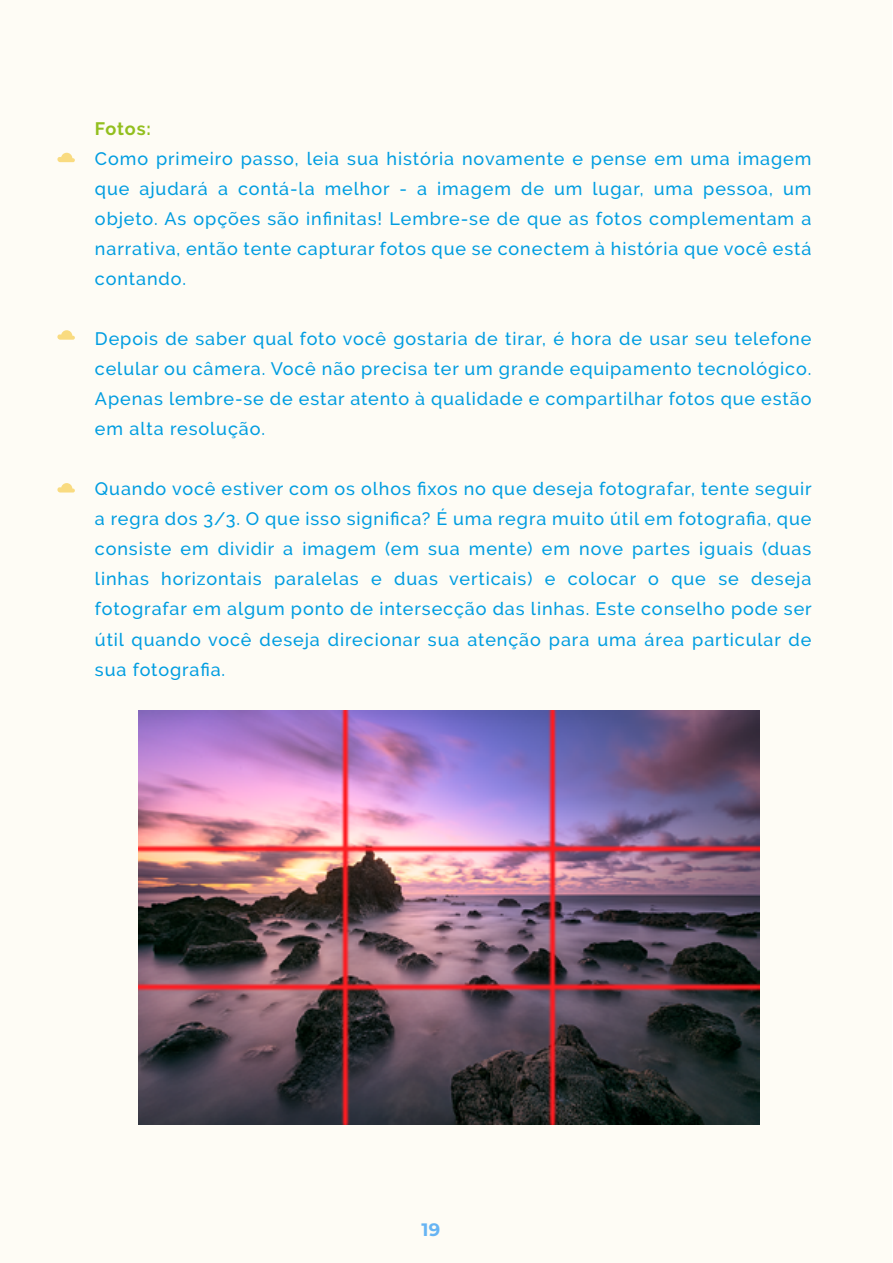
<style>
.page{position:relative;width:893px;height:1263px;background:#fff}
.page>*{position:absolute;margin:0;border:0;box-sizing:border-box;transform-origin:0 0}
.t1{font:500 18px/30px "Raleway";letter-spacing:.05em;color:#009de1;text-align:justify}
.t2{font:700 18px "Raleway";letter-spacing:.04em;color:#93bf1f}
.t3{font:700 18px "Montserrat";color:#49a9fd}
</style>
<div class="page">
<div style="left:0;top:0;width:891px;height:1263px;background:#fefcf5"></div>
<img style="left:138px;top:710px;width:622px;height:415px">
<svg style="left:57px;top:153px;width:18px;height:9px"></svg>
<svg style="left:57px;top:330px;width:18px;height:10px"></svg>
<svg style="left:57px;top:483px;width:18px;height:9px"></svg>
<p class="t2" style="left:95px;top:119px;width:57px">Fotos:</p>
<p class="t1" style="left:95px;top:144px;width:718px">Como primeiro passo, leia sua história novamente e pense em uma imagem que ajudará a contá-la melhor - a imagem de um lugar, uma pessoa, um objeto. As opções são infinitas! Lembre-se de que as fotos complementam a narrativa, então tente capturar fotos que se conectem à história que você está contando.</p>
<p class="t1" style="left:95px;top:324px;width:718px">Depois de saber qual foto você gostaria de tirar, é hora de usar seu telefone celular ou câmera. Você não precisa ter um grande equipamento tecnológico.<br>Apenas lembre-se de estar atento à qualidade e compartilhar fotos que estão em alta resolução.</p>
<p class="t1" style="left:95px;top:474px;width:718px">Quando você estiver com os olhos fixos no que deseja fotografar, tente seguir a regra dos 3/3. O que isso significa? É uma regra muito útil em fotografia, que consiste em dividir a imagem (em sua mente) em nove partes iguais (duas linhas horizontais paralelas e duas verticais) e colocar o que se deseja fotografar em algum ponto de intersecção das linhas. Este conselho pode ser útil quando você deseja direcionar sua atenção para uma área particular de sua fotografia.</p>
<p class="t3" style="left:422px;top:1216px;width:20px">19</p>
</div>
